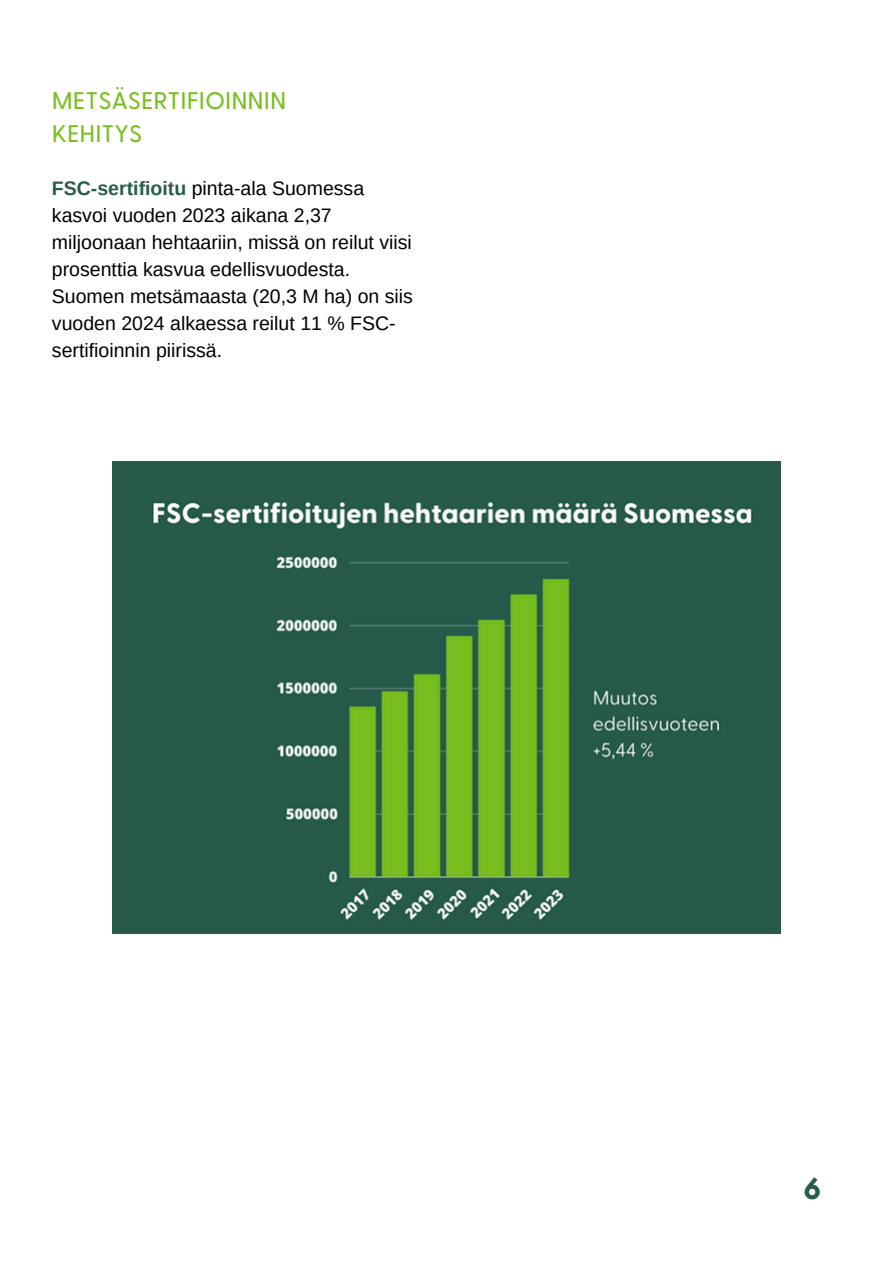
<style>
.page{position:relative;width:894px;height:1264px;background:#fff}
.page>*{position:absolute;margin:0;border:0;box-sizing:border-box;transform-origin:0 0}
.t1{font:800 30px "Greycliff CF";color:#285c4d}
.t2{font:500 24px/32.7px "Greycliff CF";color:#78be20}
.t3{font:19.5px/27px "Arimo";color:#000}
.s1{font-weight:700;color:#285c4d}
</style>
<div class="page">
<img style="left:113px;top:461px;width:667px;height:472px">
<p class="t2" style="left:52px;top:86px;width:236px">METSÄSERTIFIOINNIN<br>KEHITYS</p>
<p class="t3" style="left:52px;top:175px;width:362px"><span class="s1">FSC-sertifioitu</span> pinta-ala Suomessa kasvoi vuoden 2023 aikana 2,37 miljoonaan hehtaariin, missä on reilut viisi prosenttia kasvua edellisvuodesta.<br>Suomen metsämaasta (20,3 M ha) on siis vuoden 2024 alkaessa reilut 11 % FSC&shy;sertifioinnin piirissä.</p>
<p class="t1" style="left:803px;top:1175px;width:18px">6</p>
</div>
